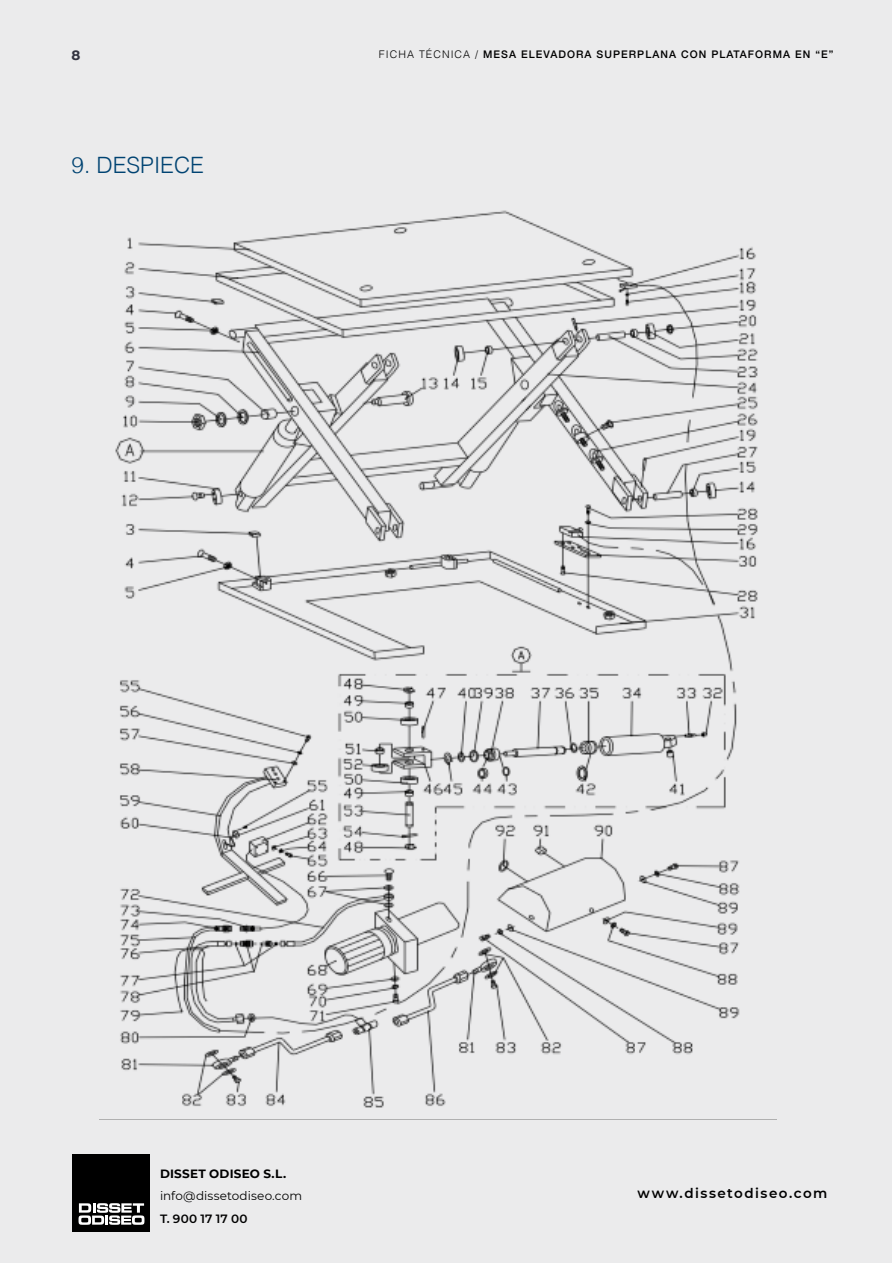
<style>
.page{position:relative;width:893px;height:1263px;background:#fff}
.page>*{position:absolute;margin:0;border:0;box-sizing:border-box;transform-origin:0 0}
.t1{font:300 22.5px "Helvetica";color:#004372}
.t2{font:600 13.5px "Montserrat";letter-spacing:.11em;color:#000}
.t3{font:700 13.5px "Montserrat";color:#333440}
.t4{font:12px "Montserrat";letter-spacing:.01em;color:#000}
.t5{font:700 12px "Montserrat";letter-spacing:.02em;color:#000}
.t6{font:600 12px "Montserrat";letter-spacing:.025em;color:#000}
.t7{font:500 10.5px "Helvetica Neue";letter-spacing:.1em;color:#000}
.s1{font-family:"Helvetica";font-weight:300}
</style>
<div class="page">
<div style="left:0;top:0;width:892px;height:1263px;background:#ebebec"></div>
<div style="left:72px;top:1154px;width:78px;height:78px;background:#000"></div>
<svg style="left:79px;top:1203px;width:65px;height:22px"></svg>
<img style="left:99px;top:210px;width:678px;height:910px">
<p class="t3" style="left:72px;top:45px;width:10px">8</p>
<p class="t7" style="left:379px;top:46px;width:456px"><span class="s1">FICHA TÉCNICA /</span> MESA ELEVADORA SUPERPLANA CON PLATAFORMA EN “E”</p>
<h1 class="t1" style="left:72px;top:146px;width:134px">9. DESPIECE</h1>
<p class="t5" style="left:160px;top:1165px;width:128px">DISSET ODISEO S.L.</p>
<p class="t4" style="left:160px;top:1188px;width:144px">info@dissetodiseo.com</p>
<p class="t6" style="left:160px;top:1210px;width:89px">T. 900 17 17 00</p>
<p class="t2" style="left:637px;top:1184px;width:191px">www.dissetodiseo.com</p>
</div>
